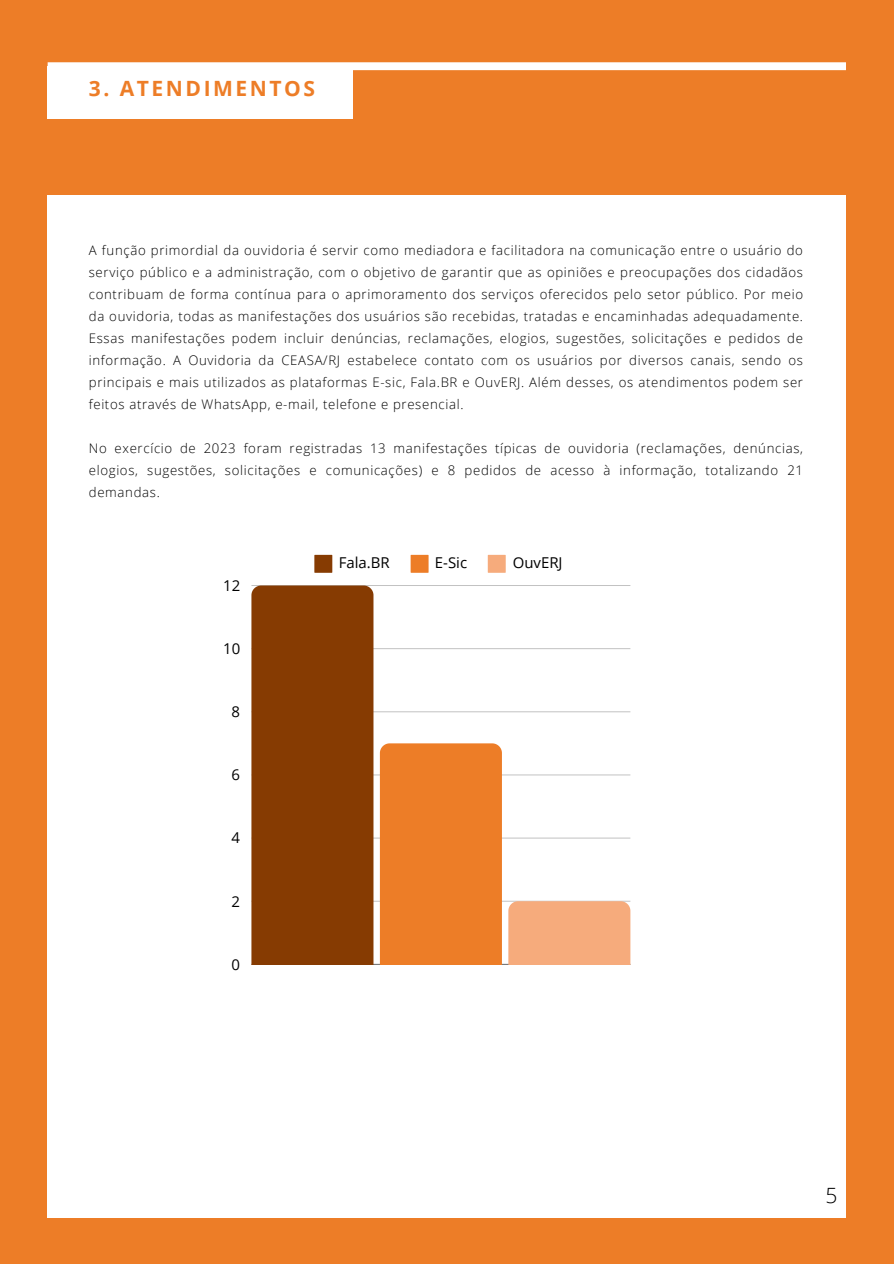
<style>
.page{position:relative;width:894px;height:1264px;background:#fff}
.page>*{position:absolute;margin:0;border:0;box-sizing:border-box;transform-origin:0 0}
.t1{font:700 21px "Open Sans";letter-spacing:.12em;color:#ed7d27}
.t2{font:300 21px "Open Sans";color:#000}
.t3{font:15px "Open Sans";color:#000}
.t4{font:300 13.2px/22px "Open Sans";letter-spacing:.05em;color:#000;text-align:justify}
</style>
<div class="page">
<div style="left:0;top:0;width:893px;height:1263px;background:#ed7d27"></div>
<div style="left:48px;top:195px;width:797px;height:1022px;background:#fff"></div>
<div style="left:48px;top:62px;width:797px;height:8px;background:#fff"></div>
<svg style="left:314px;top:555px;width:18px;height:18px"></svg>
<svg style="left:410px;top:555px;width:18px;height:18px"></svg>
<svg style="left:487px;top:555px;width:18px;height:18px"></svg>
<hr style="left:251px;top:964px;width:379px;height:1px;background:#000">
<hr style="left:251px;top:900px;width:379px;height:1px;background:#000">
<hr style="left:251px;top:837px;width:379px;height:1px;background:#000">
<hr style="left:251px;top:774px;width:379px;height:1px;background:#000">
<hr style="left:251px;top:711px;width:379px;height:1px;background:#000">
<hr style="left:251px;top:648px;width:379px;height:1px;background:#000">
<hr style="left:251px;top:585px;width:379px;height:1px;background:#000">
<div style="left:251px;top:585px;width:122px;height:379px;background:#863b02"></div>
<div style="left:380px;top:743px;width:122px;height:221px;background:#ed7d27"></div>
<div style="left:508px;top:901px;width:122px;height:63px;background:#f6ab7c"></div>
<div style="left:48px;top:66px;width:304px;height:52px;background:#fff"></div>
<p class="t1" style="left:89px;top:74px;width:228px">3. ATENDIMENTOS</p>
<h1 class="t1" style="left:83px;top:74px;width:114px">CEASA/RJ</h1>
<p class="t4" style="left:89px;top:239px;width:715px">A função primordial da ouvidoria é servir como mediadora e facilitadora na comunicação entre o usuário do serviço público e a administração, com o objetivo de garantir que as opiniões e preocupações dos cidadãos contribuam de forma contínua para o aprimoramento dos serviços oferecidos pelo setor público. Por meio da ouvidoria, todas as manifestações dos usuários são recebidas, tratadas e encaminhadas adequadamente.<br>Essas manifestações podem incluir denúncias, reclamações, elogios, sugestões, solicitações e pedidos de informação. A Ouvidoria da CEASA/RJ estabelece contato com os usuários por diversos canais, sendo os principais e mais utilizados as plataformas E-sic, Fala.BR e OuvERJ. Além desses, os atendimentos podem ser feitos através de WhatsApp, e-mail, telefone e presencial.</p>
<h1 class="t4" style="left:89px;top:437px;width:715px">No exercício de 2023 foram registradas 13 manifestações típicas de ouvidoria (reclamações, denúncias, elogios, sugestões, solicitações e comunicações) e 8 pedidos de acesso à informação, totalizando 21 demandas.</h1>
<p class="t3" style="left:223px;top:575px;width:19px">12</p>
<p class="t3" style="left:223px;top:638px;width:19px">10</p>
<p class="t3" style="left:231px;top:701px;width:10px">8</p>
<p class="t3" style="left:231px;top:764px;width:10px">6</p>
<p class="t3" style="left:231px;top:827px;width:10px">4</p>
<p class="t3" style="left:231px;top:890px;width:10px">2</p>
<p class="t3" style="left:231px;top:953px;width:10px">0</p>
<p class="t3" style="left:338px;top:552px;width:52px">Fala.BR</p>
<p class="t3" style="left:435px;top:552px;width:34px">E-Sic</p>
<p class="t3" style="left:512px;top:552px;width:51px">OuvERJ</p>
<p class="t2" style="left:825px;top:1180px;width:13px">5</p>
</div>
